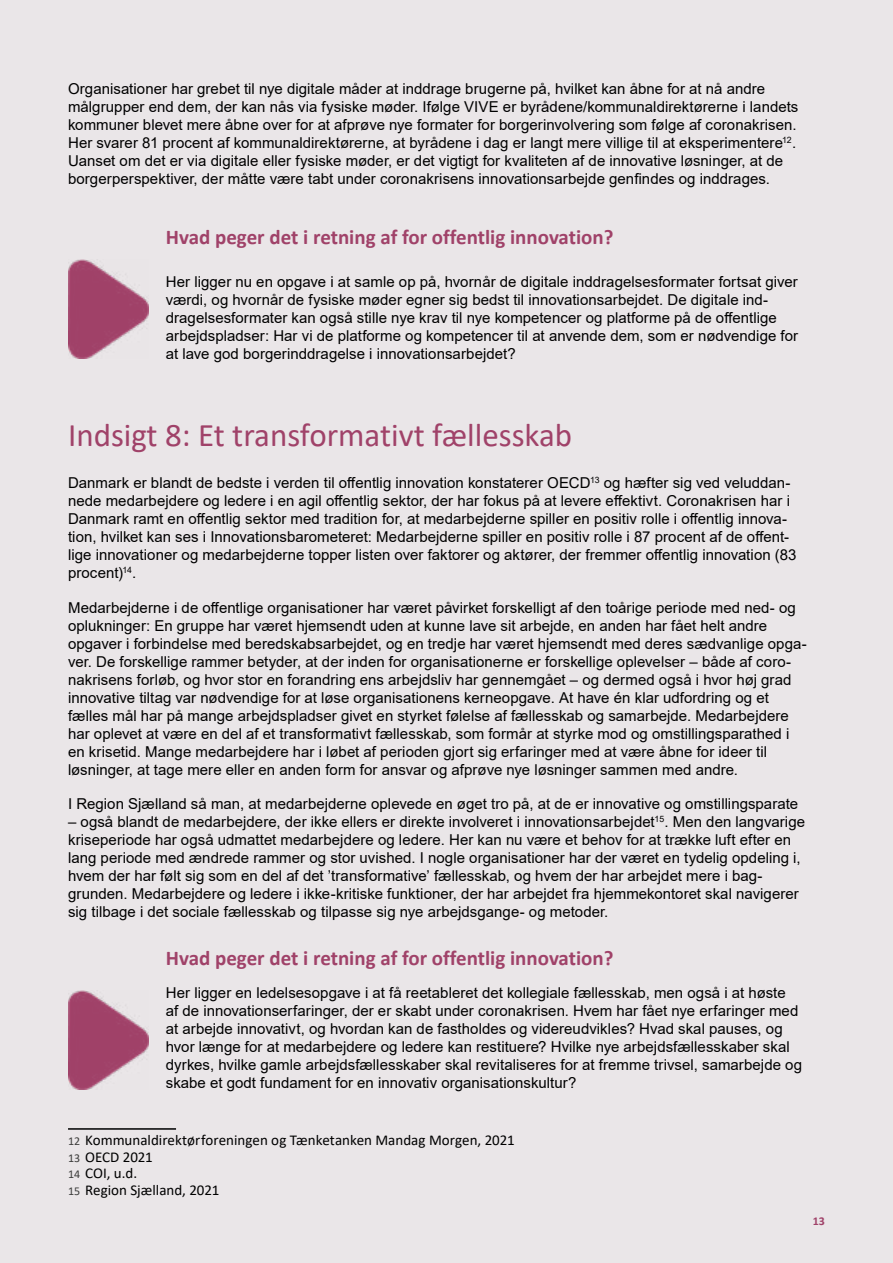
<style>
.page{position:relative;width:893px;height:1263px;background:#eae6e8}
.page>*{position:absolute;margin:0;border:0;box-sizing:border-box;transform-origin:0 0}
.t1{font:33px "Calibri";color:#a04269}
.t2{font:700 21px "Calibri";color:#a04269}
.t3{font:15px/18px "Arial";letter-spacing:.005em;color:#000}
.t4{font:15px/16.5px "Calibri";color:#000}
.t5{font:700 12px "Calibri";color:#a04269}
.s1{font-size:12px;color:#3c3c3b}
</style>
<div class="page">
<hr style="left:68px;top:1128px;width:108px;height:2px;background:#000">
<img style="left:68px;top:259px;width:81px;height:99px">
<img style="left:68px;top:991px;width:81px;height:99px">
<p class="t3" style="left:68px;top:79px;width:732px">Organisationer har grebet til nye digitale måder at inddrage brugerne på, hvilket kan åbne for at nå andre målgrupper end dem, der kan nås via fysiske møder. Ifølge VIVE er byrådene/kommunaldirektørerne i landets kommuner blevet mere åbne over for at afprøve nye formater for borgerinvolvering som følge af coronakrisen.<br>Her svarer 81 procent af kommunaldirektørerne, at byrådene i dag er langt mere villige til at eksperimentere<sup>12</sup>.<br>Uanset om det er via digitale eller fysiske møder, er det vigtigt for kvaliteten af de innovative løsninger, at de borgerperspektiver, der måtte være tabt under coronakrisens innovationsarbejde genfindes og inddrages.</p>
<h2 class="t2" style="left:166px;top:222px;width:449px">Hvad peger det i retning af for offentlig innovation?</h2>
<p class="t3" style="left:166px;top:272px;width:634px">Her ligger nu en opgave i at samle op på, hvornår de digitale inddragelsesformater fortsat giver værdi, og hvornår de fysiske møder egner sig bedst til innovationsarbejdet. De digitale ind&shy;dragelsesformater kan også stille nye krav til nye kompetencer og platforme på de offentlige arbejdspladser: Har vi de platforme og kompetencer til at anvende dem, som er nødvendige for at lave god borgerinddragelse i innovationsarbejdet?</p>
<h1 class="t1" style="left:68px;top:412px;width:506px">Indsigt 8: Et transformativt fællesskab</h1>
<p class="t3" style="left:68px;top:474px;width:730px">Danmark er blandt de bedste i verden til offentlig innovation konstaterer OECD<sup>13</sup> og hæfter sig ved veluddan&shy;nede medarbejdere og ledere i en agil offentlig sektor, der har fokus på at levere effektivt. Coronakrisen har i Danmark ramt en offentlig sektor med tradition for, at medarbejderne spiller en positiv rolle i offentlig innova&shy;tion, hvilket kan ses i Innovationsbarometeret: Medarbejderne spiller en positiv rolle i 87 procent af de offent&shy;lige innovationer og medarbejderne topper listen over faktorer og aktører, der fremmer offentlig innovation (83 procent)<sup>14</sup>.</p>
<p class="t3" style="left:68px;top:598px;width:740px">Medarbejderne i de offentlige organisationer har været påvirket forskelligt af den toårige periode med ned- og oplukninger: En gruppe har været hjemsendt uden at kunne lave sit arbejde, en anden har fået helt andre opgaver i forbindelse med beredskabsarbejdet, og en tredje har været hjemsendt med deres sædvanlige opga&shy;ver. De forskellige rammer betyder, at der inden for organisationerne er forskellige oplevelser – både af coro&shy;nakrisens forløb, og hvor stor en forandring ens arbejdsliv har gennemgået – og dermed også i hvor høj grad innovative tiltag var nødvendige for at løse organisationens kerneopgave. At have én klar udfordring og et fælles mål har på mange arbejdspladser givet en styrket følelse af fællesskab og samarbejde. Medarbejdere har oplevet at være en del af et transformativt fællesskab, som formår at styrke mod og omstillingsparathed i en krisetid. Mange medarbejdere har i løbet af perioden gjort sig erfaringer med at være åbne for ideer til løsninger, at tage mere eller en anden form for ansvar og afprøve nye løsninger sammen med andre.</p>
<p class="t3" style="left:68px;top:795px;width:732px">I Region Sjælland så man, at medarbejderne oplevede en øget tro på, at de er innovative og omstillingsparate</p>
<p class="t3" style="left:68px;top:813px;width:739px">– også blandt de medarbejdere, der ikke ellers er direkte involveret i innovationsarbejdet<sup>15</sup>. Men den langvarige kriseperiode har også udmattet medarbejdere og ledere. Her kan nu være et behov for at trække luft efter en lang periode med ændrede rammer og stor uvished. I nogle organisationer har der været en tydelig opdeling i, hvem der har følt sig som en del af det ’transformative’ fællesskab, og hvem der har arbejdet mere i bag&shy;grunden. Medarbejdere og ledere i ikke-kritiske funktioner, der har arbejdet fra hjemmekontoret skal navigerer sig tilbage i det sociale fællesskab og tilpasse sig nye arbejdsgange- og metoder.</p>
<h2 class="t2" style="left:166px;top:943px;width:449px">Hvad peger det i retning af for offentlig innovation?</h2>
<p class="t3" style="left:166px;top:984px;width:638px">Her ligger en ledelsesopgave i at få reetableret det kollegiale fællesskab, men også i at høste<br>af de innovationserfaringer, der er skabt under coronakrisen. Hvem har fået nye erfaringer med at arbejde innovativt, og hvordan kan de fastholdes og videreudvikles? Hvad skal pauses, og hvor længe for at medarbejdere og ledere kan restituere? Hvilke nye arbejdsfællesskaber skal dyrkes, hvilke gamle arbejdsfællesskaber skal revitaliseres for at fremme trivsel, samarbejde og skabe et godt fundament for en innovativ organisationskultur?</p>
<p class="t4" style="left:68px;top:1132px;width:448px"><span class="s1">12</span> Kommunaldirektørforeningen og Tænketanken Mandag Morgen, 2021<br><span class="s1">13</span> OECD 2021<br><span class="s1">14</span> COI, u.d.<br><span class="s1">15</span> Region Sjælland, 2021</p>
<p class="t5" style="left:813px;top:1213px;width:14px">13</p>
</div>
